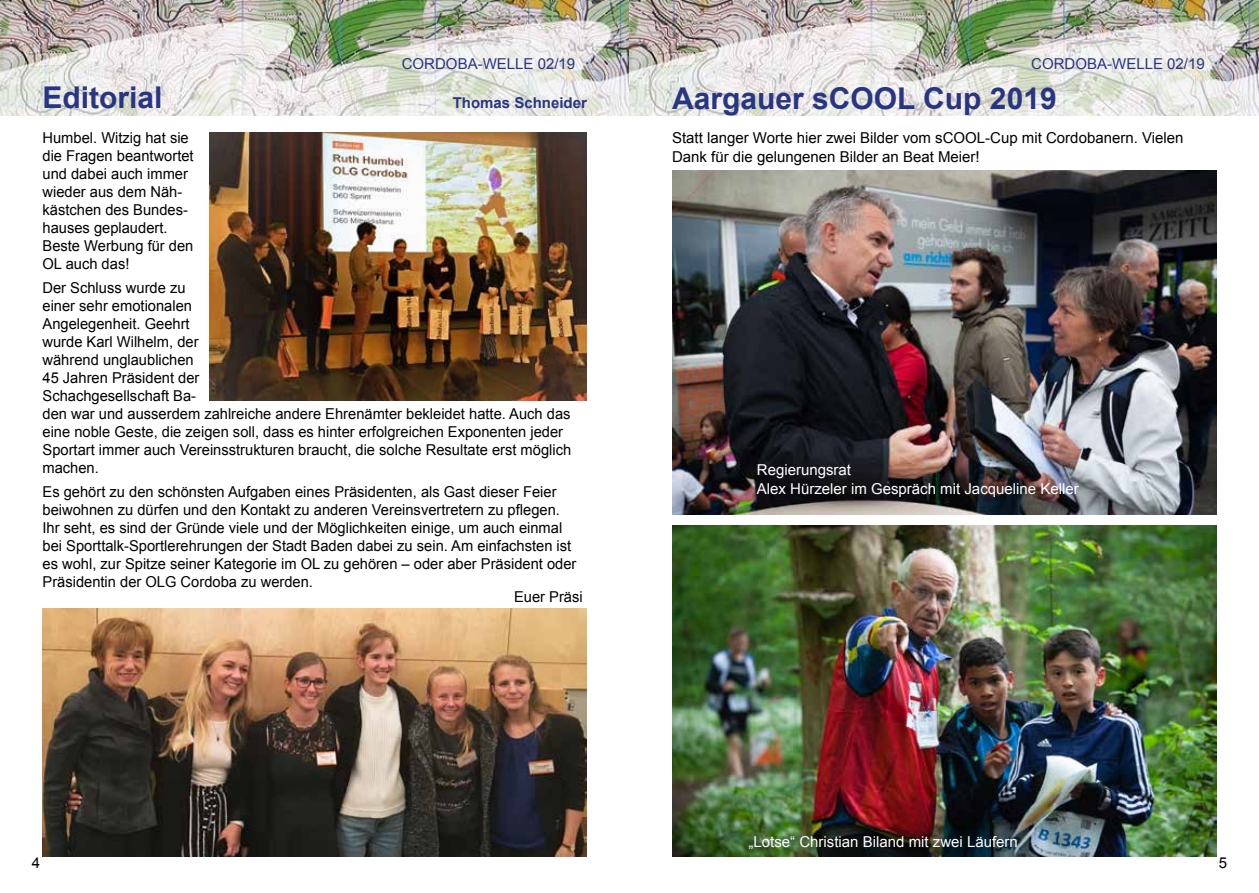
<style>
.page{position:relative;width:1259px;height:893px;background:#fff}
.page>*{position:absolute;margin:0;border:0;box-sizing:border-box;transform-origin:0 0}
.t1{font:700 30px "Arial";color:#283583}
.t2{font:15px/18px "Arial";color:#000}
.t3{font:15px/19.5px "Arial";color:#fff}
.t4{font:15px "Arial";color:#283583}
.t5{font:700 15px "Arial";color:#283583}
</style>
<div class="page">
<img style="left:0;top:0;width:1259px;height:116px">
<img style="left:43px;top:609px;width:544px;height:247px">
<img style="left:210px;top:132px;width:377px;height:269px">
<img style="left:672px;top:171px;width:544px;height:344px">
<img style="left:672px;top:526px;width:544px;height:330px">
<p class="t4" style="left:402px;top:54px;width:175px">CORDOBA-WELLE 02/19</p>
<p class="t4" style="left:1031px;top:54px;width:175px">CORDOBA-WELLE 02/19</p>
<h1 class="t1" style="left:43px;top:77px;width:122px">Editorial</h1>
<p class="t5" style="left:453px;top:92px;width:136px">Thomas Schneider</p>
<h1 class="t1" style="left:672px;top:78px;width:386px">Aargauer sCOOL Cup 2019</h1>
<p class="t2" style="left:43px;top:129px;width:153px">Humbel. Witzig hat sie die Fragen beantwortet und dabei auch immer wieder aus dem Näh&shy;kästchen des Bundes&shy;hauses geplaudert.<br>Beste Werbung für den<br>OL auch das!</p>
<p class="t2" style="left:43px;top:279px;width:530px">Der Schluss wurde zu<br>einer sehr emotionalen<br>Angelegenheit. Geehrt<br>wurde Karl Wilhelm, der<br>während unglaublichen<br>45 Jahren Präsident der<br>Schachgesellschaft Ba-<br>den war und ausserdem zahlreiche andere Ehrenämter bekleidet hatte. Auch das eine noble Geste, die zeigen soll, dass es hinter erfolgreichen Exponenten jeder Sportart immer auch Vereinsstrukturen braucht, die solche Resultate erst möglich machen.</p>
<p class="t2" style="left:43px;top:483px;width:535px">Es gehört zu den schönsten Aufgaben eines Präsidenten, als Gast dieser Feier beiwohnen zu dürfen und den Kontakt zu anderen Vereinsvertretern zu pflegen.<br>Ihr seht, es sind der Gründe viele und der Möglichkeiten einige, um auch einmal bei Sporttalk-Sportlerehrungen der Stadt Baden dabei zu sein. Am einfachsten ist es wohl, zur Spitze seiner Kategorie im OL zu gehören – oder aber Präsident oder Präsidentin der OLG Cordoba zu werden.</p>
<p class="t2" style="left:514px;top:588px;width:70px">Euer Präsi</p>
<p class="t2" style="left:672px;top:128px;width:513px;line-height:19.5px">Statt langer Worte hier zwei Bilder vom sCOOL-Cup mit Cordobanern. Vielen<br>Dank für die gelungenen Bilder an Beat Meier!</p>
<p class="t3" style="left:757px;top:460px;width:323px">Regierungsrat<br>Alex Hürzeler im Gespräch mit Jacqueline Keller</p>
<p class="t3" style="left:748px;top:832px;width:271px">„Lotse“ Christian Biland mit zwei Läufern</p>
<p class="t2" style="left:32px;top:854px;width:10px">4</p>
<p class="t2" style="left:1219px;top:854px;width:10px">5</p>
</div>
